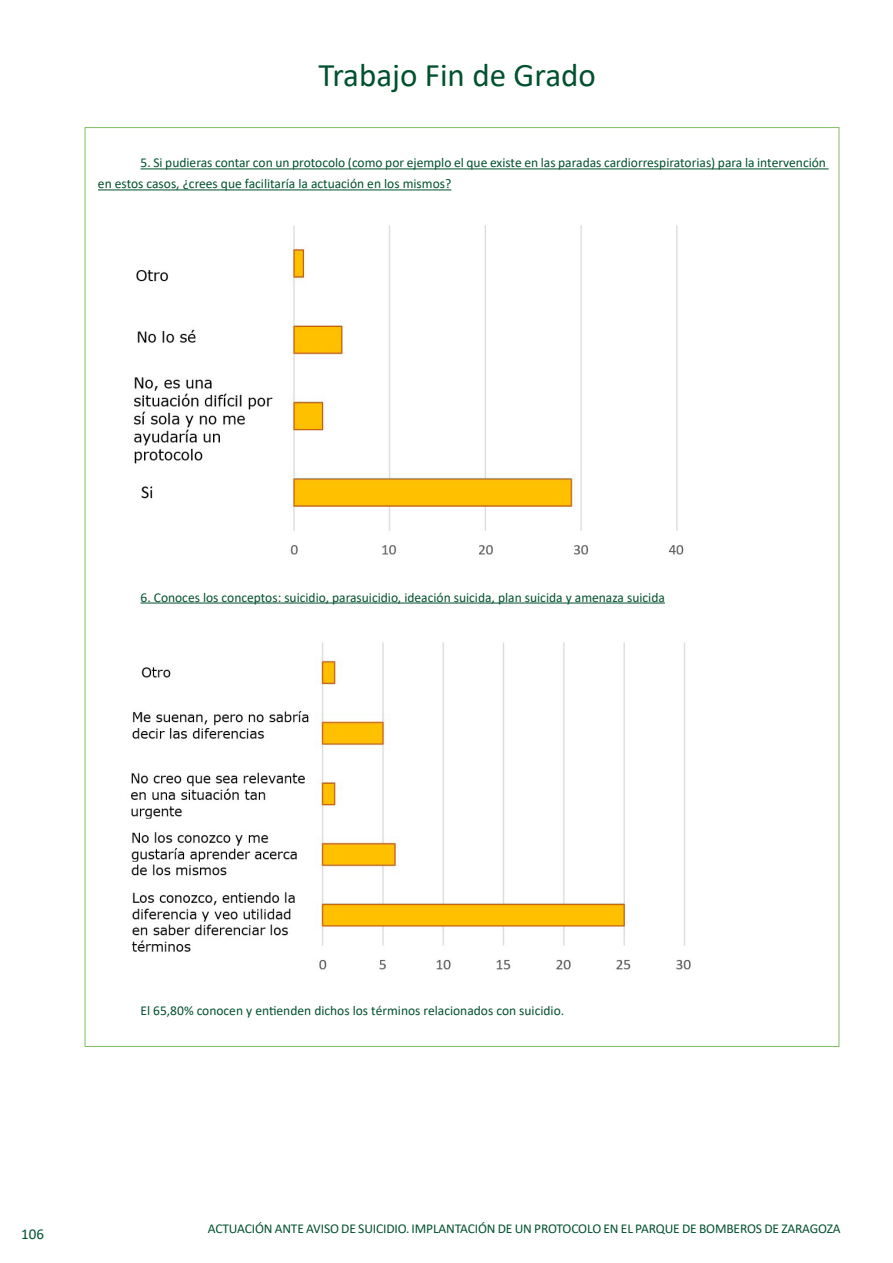
<style>
.page{position:relative;width:893px;height:1263px;background:#fff}
.page>*{position:absolute;margin:0;border:0;box-sizing:border-box;transform-origin:0 0}
.t1{font:33px "Calibri";color:#00512e}
.t2{font:15px "Calibri";color:#00512e}
.Texto{font:13.5px/21px "Calibri";color:#00512e}
</style>
<div class="page">
<hr style="left:141px;top:168px;width:688px;height:1px;background:#00512e">
<hr style="left:98px;top:189px;width:353px;height:1px;background:#00512e">
<hr style="left:141px;top:603px;width:524px;height:1px;background:#00512e">
<img style="left:134px;top:225px;width:550px;height:330px">
<img style="left:131px;top:642px;width:560px;height:328px">
<h1 class="t1" style="left:318px;top:53px;width:279px">Trabajo Fin de Grado</h1>
<p class="Texto" style="left:98px;top:152px;width:729px;text-indent:43px">5. Si pudieras contar con un protocolo (como por ejemplo el que existe en las paradas cardiorrespiratorias) para la intervención en estos casos, ¿crees que facilitaría la actuación en los mismos?</p>
<p class="Texto" style="left:141px;top:586px;width:526px">6. Conoces los conceptos: suicidio, parasuicidio, ideación suicida, plan suicida y amenaza suicida</p>
<p class="t2" style="left:21px;top:1223px;width:24px">106</p>
<p class="Texto" style="left:141px;top:999px;width:425px">El 65,80% conocen y entienden dichos los términos relacionados con suicidio.</p>
<p class="Texto" style="left:208px;top:1218px;width:634px">ACTUACIÓN ANTE AVISO DE SUICIDIO. IMPLANTACIÓN DE UN PROTOCOLO EN EL PARQUE DE BOMBEROS DE ZARAGOZA</p>
</div>
